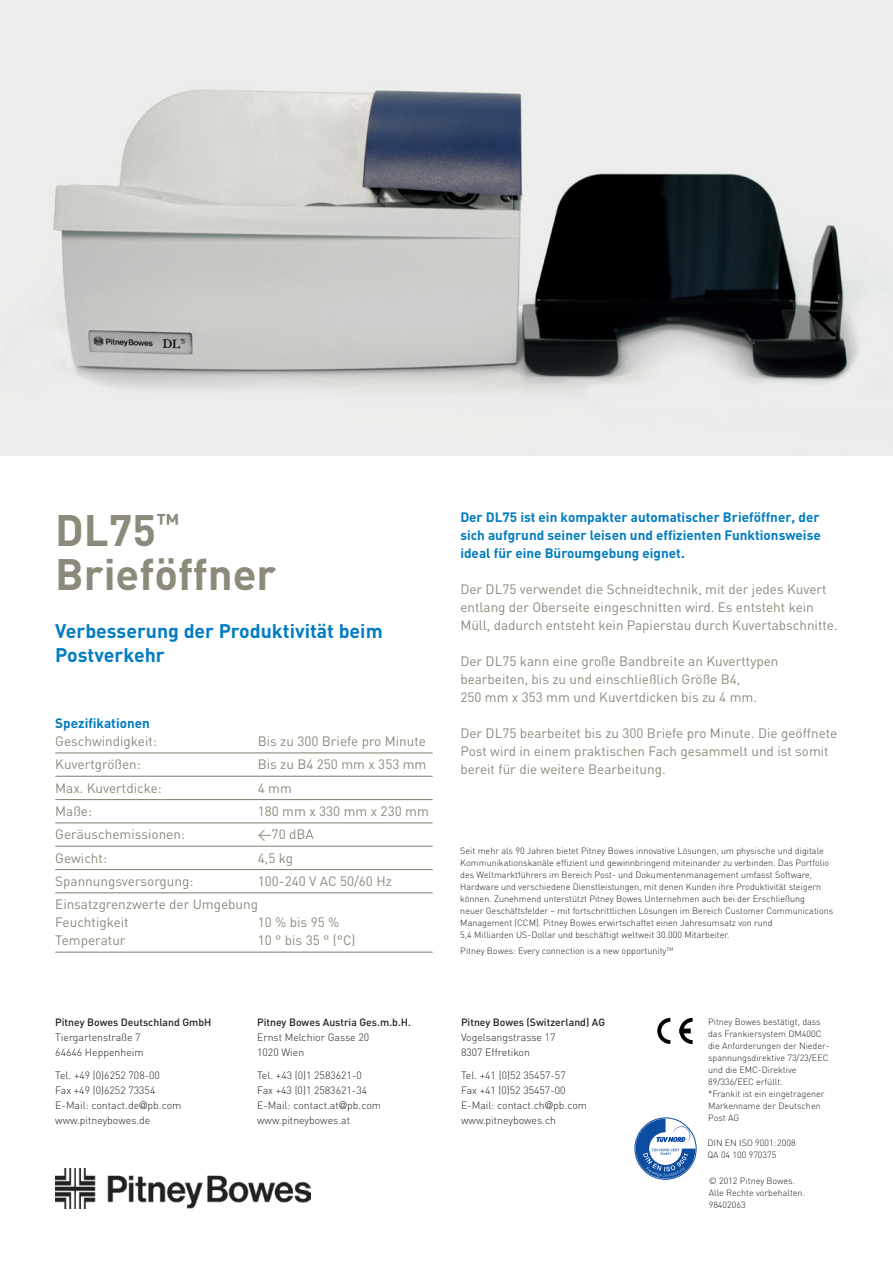
<style>
.page{position:relative;width:893px;height:1263px;background:#fff}
.page>*{position:absolute;margin:0;border:0;box-sizing:border-box;transform-origin:0 0}
.t1{font:700 43.5px/43.5px "DIN";color:#8c8a7b}
.t2{font:700 19.5px/24px "DIN";color:#007cc2}
.t3{font:13.5px/18px "DIN";color:#8c8a7b}
.t4{font:700 13.5px/18px "DIN";color:#007cc2;text-align:justify}
.t5{font:300 10.5px/15px "DIN";color:#231f20}
.t6{font:500 10.5px "DIN";color:#231f20}
.t7{font:300 9px/12px "DIN";color:#231f20}
.s1{font-family:"Helvetica Neue"}
</style>
<div class="page">
<img style="left:0;top:0;width:893px;height:455px">
<hr style="left:55px;top:752px;width:378px;height:1px;background:#8c8a7b">
<hr style="left:55px;top:776px;width:378px;height:1px;background:#8c8a7b">
<hr style="left:55px;top:799px;width:378px;height:1px;background:#8c8a7b">
<hr style="left:55px;top:822px;width:378px;height:1px;background:#8c8a7b">
<hr style="left:55px;top:846px;width:378px;height:1px;background:#8c8a7b">
<hr style="left:55px;top:869px;width:378px;height:1px;background:#8c8a7b">
<hr style="left:55px;top:892px;width:378px;height:1px;background:#8c8a7b">
<hr style="left:55px;top:951px;width:378px;height:2px;background:#8c8a7b">
<img style="left:55px;top:1169px;width:255px;height:39px">
<svg style="left:657px;top:1018px;width:13px;height:26px"></svg>
<svg style="left:679px;top:1018px;width:14px;height:26px"></svg>
<hr style="left:680px;top:1029px;width:10px;height:4px;background:#000">
<svg style="left:636px;top:1119px;width:59px;height:59px"></svg>
<h1 class="t1" style="left:55px;top:507px;width:223px">DL75<sup>™<br></sup>Brieföffner</h1>
<h2 class="t2" style="left:55px;top:618px;width:329px">Verbesserung der Produktivität beim<br>Postverkehr</h2>
<h3 class="t4" style="left:55px;top:713px;width:96px">Spezifikationen</h3>
<h3 class="t3" style="left:55px;top:732px;width:103px">Geschwindigkeit:</h3>
<h3 class="t3" style="left:258px;top:732px;width:170px">Bis zu 300 Briefe pro Minute</h3>
<h3 class="t3" style="left:55px;top:755px;width:87px">Kuvertgrößen:</h3>
<h3 class="t3" style="left:258px;top:755px;width:170px">Bis zu B4 250 mm x 353 mm</h3>
<h3 class="t3" style="left:55px;top:778px;width:108px">Max. Kuvertdicke:</h3>
<h3 class="t3" style="left:258px;top:778px;width:36px">4 mm</h3>
<h3 class="t3" style="left:55px;top:802px;width:38px">Maße:</h3>
<h3 class="t3" style="left:258px;top:802px;width:173px">180 mm x 330 mm x 230 mm</h3>
<h3 class="t3" style="left:55px;top:825px;width:131px">Geräuschemissionen:</h3>
<h3 class="t3" style="left:258px;top:825px;width:57px">&lt;70 dBA</h3>
<h3 class="t3" style="left:55px;top:848px;width:53px">Gewicht:</h3>
<h3 class="t3" style="left:258px;top:848px;width:37px">4,5 kg</h3>
<h3 class="t3" style="left:55px;top:872px;width:140px">Spannungsversorgung:</h3>
<h3 class="t3" style="left:55px;top:869px;width:338px;line-height:23.2px;text-indent:202px">100-240 V AC 50/60 Hz<br>Einsatzgrenzwerte der Umgebung</h3>
<h3 class="t3" style="left:55px;top:913px;width:75px">Feuchtigkeit</h3>
<h3 class="t3" style="left:258px;top:913px;width:83px">10 % bis 95 %</h3>
<h3 class="t3" style="left:55px;top:931px;width:72px">Temperatur</h3>
<h3 class="t3" style="left:258px;top:931px;width:99px">10 ° bis 35 ° (°C)</h3>
<p class="t6" style="left:55px;top:1015px;width:158px">Pitney Bowes Deutschland GmbH</p>
<p class="t5" style="left:55px;top:1029px;width:90px">Tiergartenstraße 7<br>64646 Heppenheim</p>
<p class="t5" style="left:55px;top:1068px;width:128px">Tel. +49 (0)6252 708-00<br>Fax +49 (0)6252 73354<br>E-Mail: contact.de<span class="s1">@</span>pb.com www.pitneybowes.de</p>
<p class="t6" style="left:257px;top:1015px;width:155px">Pitney Bowes Austria Ges.m.b.H.</p>
<p class="t5" style="left:257px;top:1029px;width:114px">Ernst Melchior Gasse 20<br>1020 Wien</p>
<p class="t5" style="left:257px;top:1068px;width:125px">Tel. +43 (0)1 2583621-0<br>Fax +43 (0)1 2583621-34<br>E-Mail: contact.at<span class="s1">@</span>pb.com www.pitneybowes.at</p>
<h3 class="t4" style="left:460px;top:507px;width:362px">Der DL75 ist ein kompakter automatischer Brieföffner, der sich aufgrund seiner leisen und effizienten Funktionsweise ideal für eine Büroumgebung eignet.</h3>
<h3 class="t3" style="left:460px;top:579px;width:379px">Der DL75 verwendet die Schneidtechnik, mit der jedes Kuvert entlang der Oberseite eingeschnitten wird. Es entsteht kein<br>Müll, dadurch entsteht kein Papierstau durch Kuvertabschnitte.</h3>
<h3 class="t3" style="left:460px;top:651px;width:320px">Der DL75 kann eine große Bandbreite an Kuverttypen bearbeiten, bis zu und einschließlich Größe B4,<br>250 mm x 353 mm und Kuvertdicken bis zu 4 mm.</h3>
<h3 class="t3" style="left:460px;top:723px;width:379px">Der DL75 bearbeitet bis zu 300 Briefe pro Minute. Die geöffnete<br>Post wird in einem praktischen Fach gesammelt und ist somit bereit für die weitere Bearbeitung.</h3>
<p class="t7" style="left:460px;top:845px;width:374px">Seit mehr als 90 Jahren bietet Pitney Bowes innovative Lösungen, um physische und digitale Kommunikationskanäle effizient und gewinnbringend miteinander zu verbinden. Das Portfolio des Weltmarktführers im Bereich Post- und Dokumentenmanagement umfasst Software, Hardware und verschiedene Dienstleistungen, mit denen Kunden ihre Produktivität steigern können. Zunehmend unterstützt Pitney Bowes Unternehmen auch bei der Erschließung<br>neuer Geschäftsfelder – mit fortschrittlichen Lösungen im Bereich Customer Communications Management (CCM). Pitney Bowes erwirtschaftet einen Jahresumsatz von rund<br>5,4 Milliarden US-Dollar und beschäftigt weltweit 30.000 Mitarbeiter.</p>
<p class="t7" style="left:460px;top:945px;width:215px">Pitney Bowes: Every connection is a new opportunity<sup>TM</sup></p>
<p class="t6" style="left:461px;top:1015px;width:146px">Pitney Bowes (Switzerland) AG</p>
<p class="t5" style="left:461px;top:1029px;width:96px">Vogelsangstrasse 17<br>8307 Effretikon</p>
<p class="t5" style="left:461px;top:1068px;width:128px">Tel. +41 (0)52 35457-57<br>Fax +41 (0)52 35457-00<br>E-Mail: contact.ch<span class="s1">@</span>pb.com www.pitneybowes.ch</p>
<p class="t7" style="left:708px;top:1015px;width:123px">Pitney Bowes bestätigt, dass das Frankiersystem DM400C die Anforderungen der Nieder&shy;spannungsdirektive 73/23/EEC und die EMC-Direktive<br>89/336/EEC erfüllt.</p>
<p class="t7" style="left:708px;top:1088px;width:118px">*Frankit ist ein eingetragener<br>Markenname der Deutschen<br>Post AG</p>
<p class="t7" style="left:707px;top:1137px;width:90px">DIN EN ISO 9001:2008<br>QA 04 100 970375</p>
<p class="t7" style="left:709px;top:1175px;width:98px">© 2012 Pitney Bowes.<br>Alle Rechte vorbehalten.<br>98402063</p>
</div>
